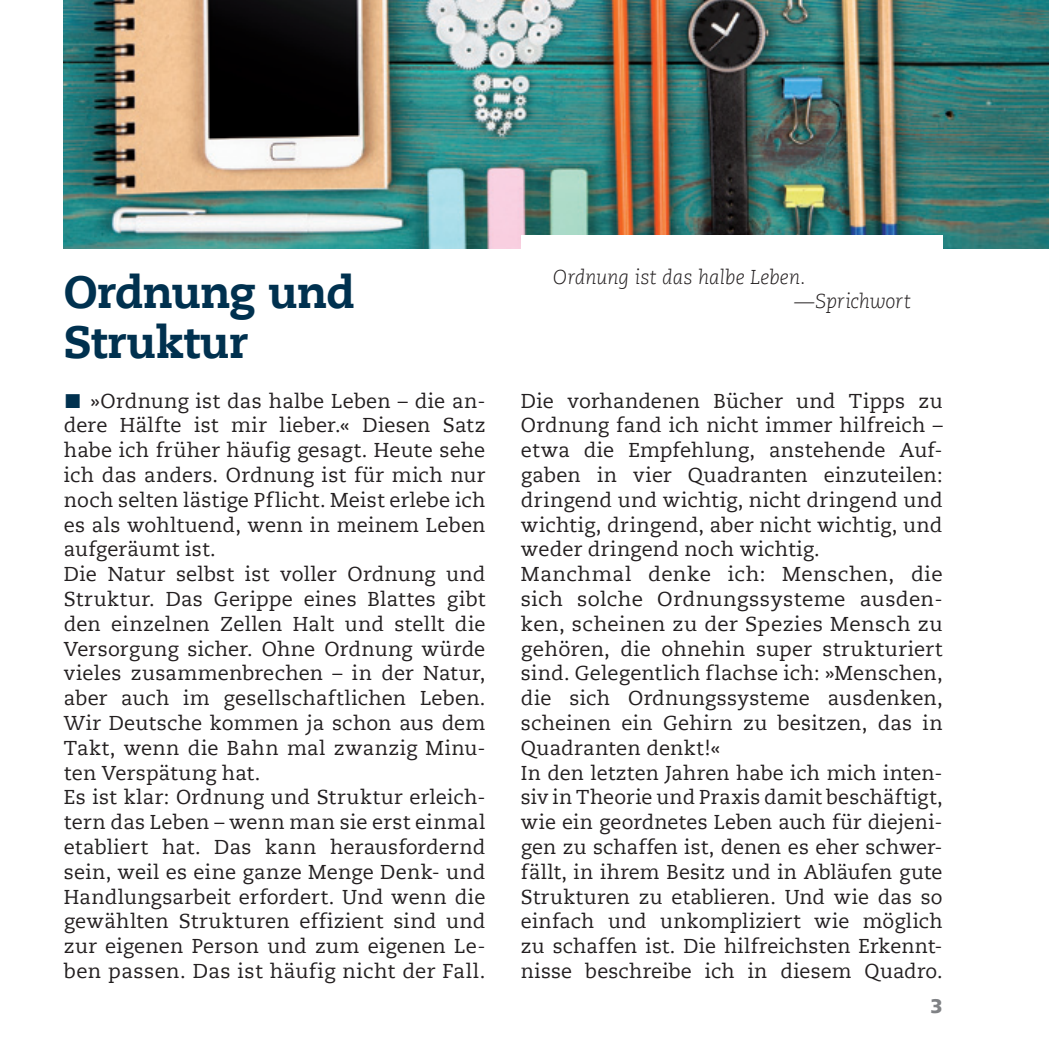
<style>
.page{position:relative;width:1049px;height:1049px;background:#fff}
.page>*{position:absolute;margin:0;border:0;box-sizing:border-box;transform-origin:0 0}
.t1{font:800 45px "Caecilia LT";letter-spacing:-.02em;color:#00314f}
.t2{font:20px/24.8px "Caecilia LT";letter-spacing:.01em;color:#231f20}
.t3{font:italic 300 20px "Caecilia LT";letter-spacing:-.005em;color:#231f20}
.t4{font:900 20px "Frutiger LT";color:#808285}
.s1{font-family:"Arial";font-size:30px;color:#00314f}
</style>
<div class="page">
<img style="left:63px;top:0;width:986px;height:249px">
<h1 class="t1" style="left:64px;top:265px;width:293px">Ordnung und</h1>
<h1 class="t1" style="left:64px;top:314px;width:185px">Struktur</h1>
<p class="t3" style="left:553px;top:265px;width:255px">Ordnung ist das halbe Leben.</p>
<p class="t3" style="left:794px;top:290px;width:118px">—Sprichwort</p>
<p class="t2" style="left:64px;top:389px;width:423px"><span class="s1">■</span> »Ordnung ist das halbe Leben – die an&shy;dere Hälfte ist mir lieber.« Diesen Satz habe ich früher häufig gesagt. Heute sehe ich das anders. Ordnung ist für mich nur noch selten lästige Pflicht. Meist erlebe ich es als wohltuend, wenn in meinem Leben aufgeräumt ist.<br>Die Natur selbst ist voller Ordnung und Struktur. Das Gerippe eines Blattes gibt den einzelnen Zellen Halt und stellt die Versorgung sicher. Ohne Ordnung würde vieles zusammenbrechen – in der Natur, aber auch im gesellschaftlichen Leben.<br>Wir Deutsche kommen ja schon aus dem Takt, wenn die Bahn mal zwanzig Minu&shy;ten Verspätung hat.<br>Es ist klar: Ordnung und Struktur erleich&shy;tern das Leben – wenn man sie erst einmal etabliert hat. Das kann herausfordernd sein, weil es eine ganze Menge Denk- und Handlungsarbeit erfordert. Und wenn die gewählten Strukturen effizient sind und zur eigenen Person und zum eigenen Le&shy;ben passen. Das ist häufig nicht der Fall.</p>
<p class="t2" style="left:521px;top:389px;width:423px">Die vorhandenen Bücher und Tipps zu Ordnung fand ich nicht immer hilfreich – etwa die Empfehlung, anstehende Auf&shy;gaben in vier Quadranten einzuteilen: dringend und wichtig, nicht dringend und wichtig, dringend, aber nicht wichtig, und weder dringend noch wichtig.<br>Manchmal denke ich: Menschen, die sich solche Ordnungssysteme ausden&shy;ken, scheinen zu der Spezies Mensch zu gehören, die ohnehin super strukturiert sind. Gelegentlich flachse ich: »Menschen, die sich Ordnungssysteme ausdenken, scheinen ein Gehirn zu besitzen, das in Quadranten denkt!«<br>In den letzten Jahren habe ich mich inten&shy;siv in Theorie und Praxis damit beschäftigt, wie ein geordnetes Leben auch für diejeni&shy;gen zu schaffen ist, denen es eher schwer&shy;fällt, in ihrem Besitz und in Abläufen gute Strukturen zu etablieren. Und wie das so einfach und unkompliziert wie möglich zu schaffen ist. Die hilfreichsten Erkennt&shy;nisse beschreibe ich in diesem Quadro.</p>
<p class="t4" style="left:930px;top:994px;width:14px">3</p>
</div>
